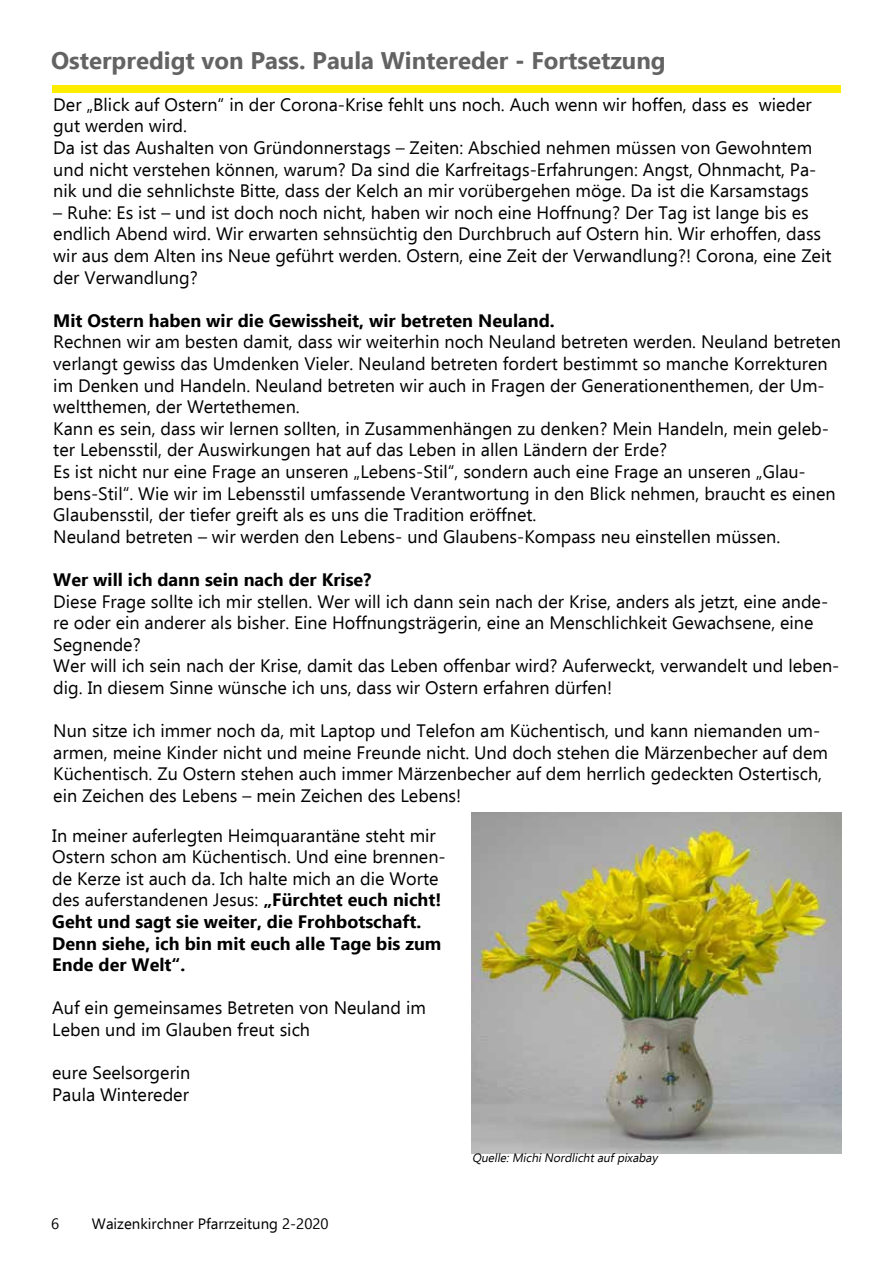
<style>
.page{position:relative;width:893px;height:1263px;background:#fff}
.page>*{position:absolute;margin:0;border:0;box-sizing:border-box;transform-origin:0 0}
.t1{font:700 24px "Ebrima";color:#646363}
.t2{font:18px/21.6px "Ebrima";color:#000}
.t3{font:700 18px "Ebrima";color:#000}
.t4{font:15px "Ebrima";color:#000}
.t5{font:italic 12px "Ebrima";color:#000}
.s1{font-weight:700}
</style>
<div class="page">
<div style="left:52px;top:85px;width:789px;height:8px;background:#ffed00"></div>
<img style="left:471px;top:812px;width:370px;height:341px">
<h1 class="t1" style="left:51px;top:41px;width:616px">Osterpredigt von Pass. Paula Wintereder - Fortsetzung</h1>
<p class="t2" style="left:53px;top:93px;width:764px">Der „Blick auf Ostern“ in der Corona-Krise fehlt uns noch. Auch wenn wir hoffen, dass es wieder gut werden wird.<br>Da ist das Aushalten von Gründonnerstags – Zeiten: Abschied nehmen müssen von Gewohntem und nicht verstehen können, warum? Da sind die Karfreitags-Erfahrungen: Angst, Ohnmacht, Pa&shy;nik und die sehnlichste Bitte, dass der Kelch an mir vorübergehen möge. Da ist die Karsamstags</p>
<p class="t2" style="left:53px;top:201px;width:780px">– Ruhe: Es ist – und ist doch noch nicht, haben wir noch eine Hoffnung? Der Tag ist lange bis es endlich Abend wird. Wir erwarten sehnsüchtig den Durchbruch auf Ostern hin. Wir erhoffen, dass wir aus dem Alten ins Neue geführt werden. Ostern, eine Zeit der Verwandlung?! Corona, eine Zeit der Verwandlung?</p>
<p class="t3" style="left:53px;top:306px;width:503px">Mit Ostern haben wir die Gewissheit, wir betreten Neuland.</p>
<p class="t2" style="left:53px;top:331px;width:789px">Rechnen wir am besten damit, dass wir weiterhin noch Neuland betreten werden. Neuland betreten verlangt gewiss das Umdenken Vieler. Neuland betreten fordert bestimmt so manche Korrekturen im Denken und Handeln. Neuland betreten wir auch in Fragen der Generationenthemen, der Um&shy;weltthemen, der Wertethemen.<br>Kann es sein, dass wir lernen sollten, in Zusammenhängen zu denken? Mein Handeln, mein geleb&shy;ter Lebensstil, der Auswirkungen hat auf das Leben in allen Ländern der Erde?<br>Es ist nicht nur eine Frage an unseren „Lebens-Stil“, sondern auch eine Frage an unseren „Glau&shy;bens-Stil“. Wie wir im Lebensstil umfassende Verantwortung in den Blick nehmen, braucht es einen Glaubensstil, der tiefer greift als es uns die Tradition eröffnet.<br>Neuland betreten – wir werden den Lebens- und Glaubens-Kompass neu einstellen müssen.</p>
<p class="t3" style="left:53px;top:565px;width:319px">Wer will ich dann sein nach der Krise?</p>
<p class="t2" style="left:53px;top:590px;width:788px">Diese Frage sollte ich mir stellen. Wer will ich dann sein nach der Krise, anders als jetzt, eine ande&shy;re oder ein anderer als bisher. Eine Hoffnungsträgerin, eine an Menschlichkeit Gewachsene, eine Segnende?<br>Wer will ich sein nach der Krise, damit das Leben offenbar wird? Auferweckt, verwandelt und leben&shy;dig. In diesem Sinne wünsche ich uns, dass wir Ostern erfahren dürfen!</p>
<p class="t2" style="left:53px;top:719px;width:776px">Nun sitze ich immer noch da, mit Laptop und Telefon am Küchentisch, und kann niemanden um&shy;armen, meine Kinder nicht und meine Freunde nicht. Und doch stehen die Märzenbecher auf dem Küchentisch. Zu Ostern stehen auch immer Märzenbecher auf dem herrlich gedeckten Ostertisch, ein Zeichen des Lebens – mein Zeichen des Lebens!</p>
<p class="t2" style="left:52px;top:824px;width:395px">In meiner auferlegten Heimquarantäne steht mir Ostern schon am Küchentisch. Und eine brennen&shy;de Kerze ist auch da. Ich halte mich an die Worte des auferstandenen Jesus: <span class="s1">„Fürchtet euch nicht!<br>Geht und sagt sie weiter, die Frohbotschaft.<br>Denn siehe, ich bin mit euch alle Tage bis zum Ende der Welt“.</span></p>
<p class="t2" style="left:52px;top:997px;width:375px">Auf ein gemeinsames Betreten von Neuland im<br>Leben und im Glauben freut sich</p>
<p class="t2" style="left:52px;top:1061px;width:140px">eure Seelsorgerin<br>Paula Wintereder</p>
<p class="t4" style="left:51px;top:1212px;width:10px">6</p>
<p class="t4" style="left:92px;top:1212px;width:238px">Waizenkirchner Pfarrzeitung 2-2020</p>
<p class="t5" style="left:472px;top:1149px;width:190px">Quelle:MichiNordlichtaufpixabay</p>
</div>
